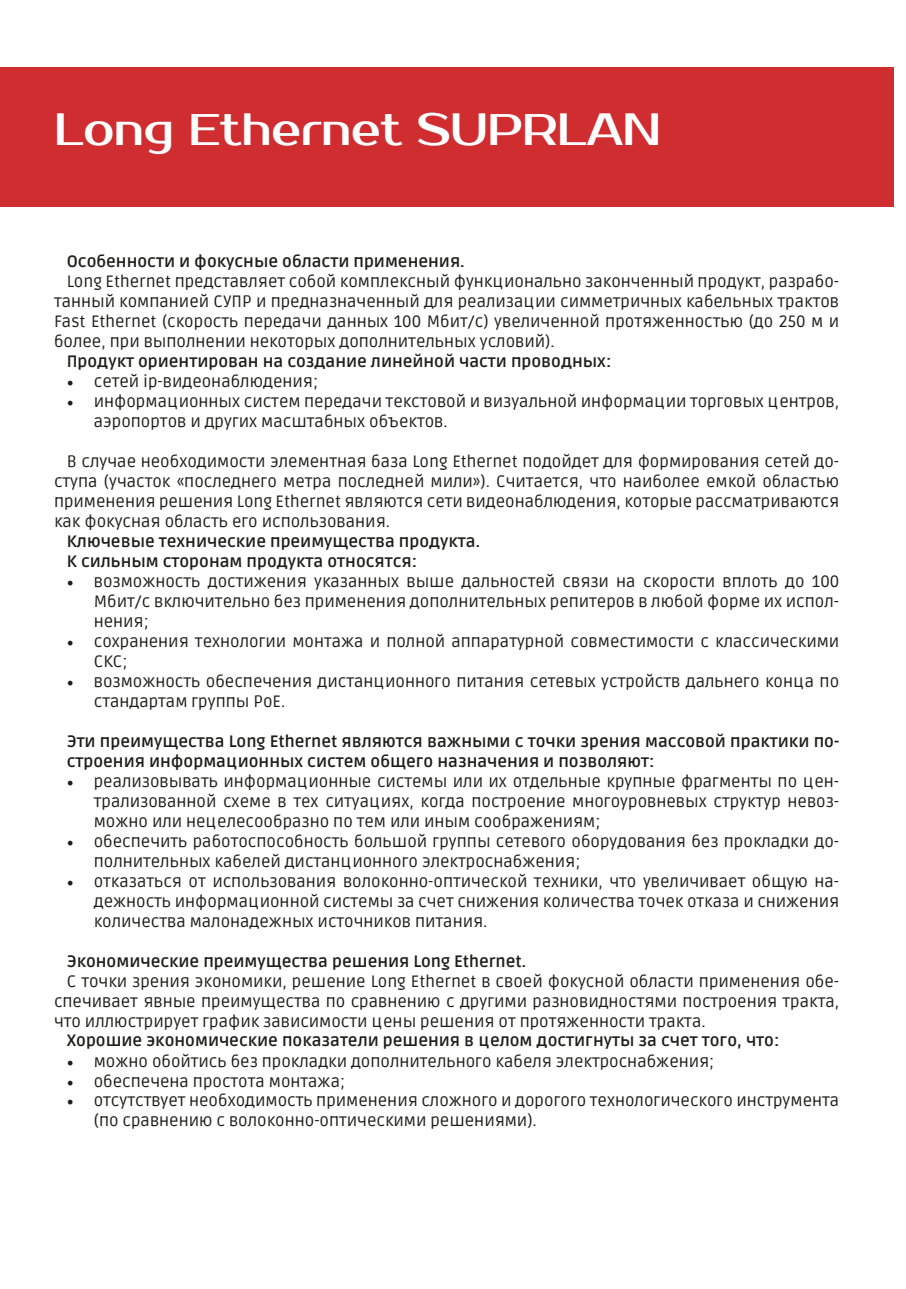
<style>
.page{position:relative;width:906px;height:1289px;background:#fff}
.page>*{position:absolute;margin:0;border:0;box-sizing:border-box;transform-origin:0 0}
.t1{font:45px "Prosto One";letter-spacing:-.02em;color:#fff}
.t2{font:16.5px/20px "Ruda";color:#1d1d1b;text-align:justify}
.t3{font:700 16.5px/20px "Ruda";color:#1d1d1b}
.s1{font-family:"Minion Pro";font-size:18px}
</style>
<div class="page">
<div style="left:0;top:67px;width:893px;height:140px;background:#d02d30"></div>
<h1 class="t1" style="left:54px;top:102px;width:608px">Long Ethernet SUPRLAN</h1>
<p class="t3" style="left:67px;top:250px;width:399px">Особенности и фокусные области применения.</p>
<p class="t2" style="left:54px;top:270px;width:786px;text-indent:13px">Long Ethernet представляет собой комплексный функционально законченный продукт, разрабо&shy;танный компанией СУПР и предназначенный для реализации симметричных кабельных трактов Fast Ethernet (скорость передачи данных 100 Мбит/с) увеличенной протяженностью (до 250 м и более, при выполнении некоторых дополнительных условий).</p>
<p class="t3" style="left:67px;top:350px;width:546px">Продукт ориентирован на создание линейной части проводных:</p>
<p class="t2" style="left:67px;top:370px;width:253px"><span class="s1">•</span> сетей ip-видеонаблюдения;</p>
<p class="t2" style="left:94px;top:390px;width:747px;text-indent:-27px"><span class="s1">•</span> информационных систем передачи текстовой и визуальной информации торговых центров, аэропортов и других масштабных объектов.</p>
<p class="t2" style="left:54px;top:450px;width:786px;text-indent:13px">В случае необходимости элементная база Long Ethernet подойдет для формирования сетей до&shy;ступа (участок «последнего метра последней мили»). Считается, что наиболее емкой областью применения решения Long Ethernet являются сети видеонаблюдения, которые рассматриваются как фокусная область его использования.</p>
<p class="t3" style="left:67px;top:530px;width:415px">Ключевые технические преимущества продукта.<br>К сильным сторонам продукта относятся:</p>
<p class="t2" style="left:94px;top:570px;width:747px;text-indent:-27px"><span class="s1">•</span> возможность достижения указанных выше дальностей связи на скорости вплоть до 100<br>Мбит/с включительно без применения дополнительных репитеров в любой форме их испол&shy;нения;</p>
<p class="t2" style="left:94px;top:630px;width:747px;text-indent:-27px"><span class="s1">•</span> сохранения технологии монтажа и полной аппаратурной совместимости с классическими<br>СКС;</p>
<p class="t2" style="left:94px;top:670px;width:747px;text-indent:-27px"><span class="s1">•</span> возможность обеспечения дистанционного питания сетевых устройств дальнего конца по стандартам группы РоЕ.</p>
<p class="t3" style="left:67px;top:730px;width:774px">Эти преимущества Long Ethernet являются важными с точки зрения массовой практики по&shy;строения информационных систем общего назначения и позволяют:</p>
<p class="t2" style="left:94px;top:770px;width:747px;text-indent:-27px"><span class="s1">•</span> реализовывать информационные системы или их отдельные крупные фрагменты по цен&shy;трализованной схеме в тех ситуациях, когда построение многоуровневых структур невоз&shy;можно или нецелесообразно по тем или иным соображениям;</p>
<p class="t2" style="left:94px;top:830px;width:747px;text-indent:-27px"><span class="s1">•</span> обеспечить работоспособность большой группы сетевого оборудования без прокладки до&shy;полнительных кабелей дистанционного электроснабжения;</p>
<p class="t2" style="left:94px;top:870px;width:747px;text-indent:-27px"><span class="s1">•</span> отказаться от использования волоконно-оптической техники, что увеличивает общую на&shy;дежность информационной системы за счет снижения количества точек отказа и снижения количества малонадежных источников питания.</p>
<p class="t3" style="left:67px;top:949px;width:461px">Экономические преимущества решения Long Ethernet.</p>
<p class="t2" style="left:54px;top:969px;width:786px;text-indent:13px">С точки зрения экономики, решение Long Ethernet в своей фокусной области применения обе&shy;спечивает явные преимущества по сравнению с другими разновидностями построения тракта, что иллюстрирует график зависимости цены решения от протяженности тракта.</p>
<p class="t3" style="left:67px;top:1029px;width:714px">Хорошие экономические показатели решения в целом достигнуты за счет того, что:</p>
<p class="t2" style="left:67px;top:1049px;width:649px"><span class="s1">•</span> можно обойтись без прокладки дополнительного кабеля электроснабжения;</p>
<p class="t2" style="left:67px;top:1069px;width:280px"><span class="s1">•</span> обеспечена простота монтажа;</p>
<p class="t2" style="left:94px;top:1089px;width:747px;text-indent:-27px"><span class="s1">•</span> отсутствует необходимость применения сложного и дорогого технологического инструмента (по сравнению с волоконно-оптическими решениями).</p>
</div>
